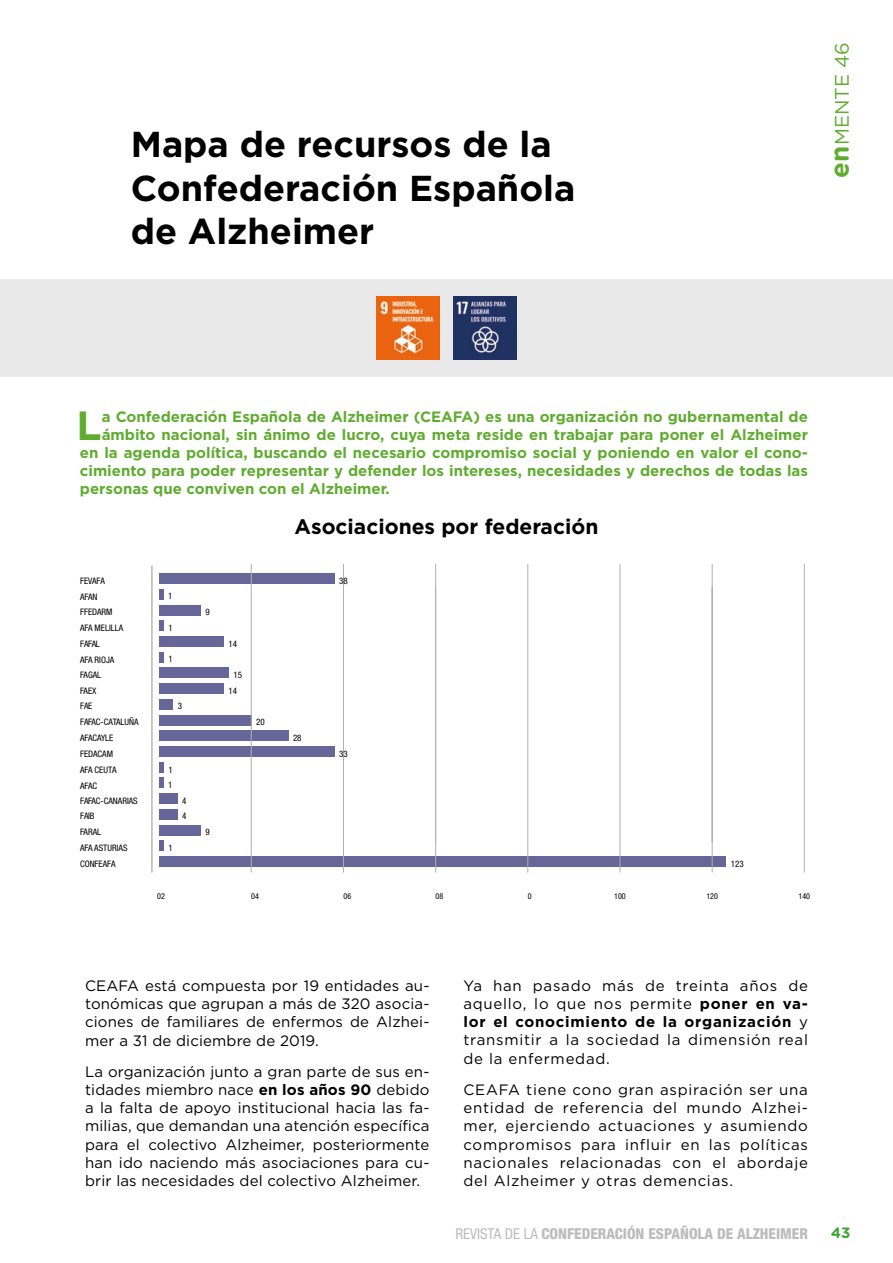
<style>
.page{position:relative;width:893px;height:1263px;background:#fff}
.page>*{position:absolute;margin:0;border:0;box-sizing:border-box;transform-origin:0 0}
.t1{font:700 40.65px "Gotham";color:#60ac30}
.t2{font:700 36px/43.2px "Gotham";color:#000}
.t3{font:700 21px "Gotham";color:#000}
.t4{font:19.5px "Gotham";color:#60ac30}
.t5{font:15px/18.3px "Gotham";letter-spacing:.015em;color:#000;text-align:justify}
.t6{font:700 15px "Gotham";color:#60ac30}
.t7{font:800 condensed 15px "Helvetica Neue LT Std";color:#bcbcbc}
.t8{font:700 15px "Gotham Rounded";color:#3fa535}
.t9{font:condensed 9px/15.8px "Helvetica Neue LT Std";color:#000}
.t10{font:condensed 8.1px "Helvetica Neue LT Std";color:#000}
.s1{font-family:"Gotham Rounded";font-weight:700;font-size:25.95px}
.s2{font-weight:700}
.s3{font-weight:400}
</style>
<div class="page">
<div style="left:0;top:279px;width:893px;height:98px;background:#e9e9e9"></div>
<img style="left:376px;top:296px;width:64px;height:64px">
<img style="left:453px;top:296px;width:64px;height:64px">
<div style="left:159px;top:856px;width:567px;height:11px;background:#669"></div>
<div style="left:159px;top:841px;width:5px;height:10px;background:#669"></div>
<div style="left:159px;top:825px;width:42px;height:10px;background:#669"></div>
<div style="left:159px;top:809px;width:19px;height:10px;background:#669"></div>
<div style="left:159px;top:793px;width:19px;height:11px;background:#669"></div>
<div style="left:159px;top:778px;width:5px;height:10px;background:#669"></div>
<div style="left:159px;top:762px;width:5px;height:10px;background:#669"></div>
<div style="left:159px;top:746px;width:175px;height:11px;background:#669"></div>
<div style="left:159px;top:731px;width:129px;height:10px;background:#669"></div>
<div style="left:159px;top:715px;width:92px;height:10px;background:#669"></div>
<div style="left:159px;top:699px;width:14px;height:10px;background:#669"></div>
<div style="left:159px;top:683px;width:65px;height:11px;background:#669"></div>
<div style="left:159px;top:668px;width:69px;height:10px;background:#669"></div>
<div style="left:159px;top:652px;width:5px;height:10px;background:#669"></div>
<div style="left:159px;top:636px;width:65px;height:11px;background:#669"></div>
<div style="left:159px;top:621px;width:5px;height:10px;background:#669"></div>
<div style="left:159px;top:605px;width:42px;height:10px;background:#669"></div>
<div style="left:159px;top:589px;width:5px;height:10px;background:#669"></div>
<div style="left:159px;top:573px;width:175px;height:11px;background:#669"></div>
<hr style="left:251px;top:564px;width:1px;height:308px;background:#b0b0b0">
<hr style="left:343px;top:564px;width:1px;height:308px;background:#b0b0b0">
<hr style="left:435px;top:564px;width:1px;height:308px;background:#b0b0b0">
<hr style="left:528px;top:564px;width:1px;height:308px;background:#b0b0b0">
<hr style="left:620px;top:564px;width:1px;height:308px;background:#b0b0b0">
<hr style="left:712px;top:564px;width:1px;height:308px;background:#b0b0b0">
<hr style="left:804px;top:564px;width:1px;height:308px;background:#b0b0b0">
<hr style="left:151px;top:566px;width:2px;height:306px;background:#b0b0b0">
<h2 class="t2" style="left:131px;top:122px;width:446px">Mapa de recursos de la<br>Confederación Española de Alzheimer</h2>
<h3 class="t4" style="left:831px;top:178px;width:137px;rotate:-90deg"><span class="s1">en</span>MENTE 46</h3>
<h1 class="t1" style="left:77px;top:402px;width:27px">L</h1>
<p class="t6" style="left:102px;top:408px;width:708px">a Confederación Española de Alzheimer (CEAFA) es una organización no gubernamental de</p>
<p class="t6" style="left:102px;top:426px;width:708px">ámbito nacional, sin ánimo de lucro, cuya meta reside en trabajar para poner el Alzheimer</p>
<p class="t6" style="left:80px;top:444px;width:729px">en la agenda política, buscando el necesario compromiso social y poniendo en valor el cono-</p>
<p class="t6" style="left:80px;top:462px;width:729px">cimiento para poder representar y defender los intereses, necesidades y derechos de todas las</p>
<p class="t6" style="left:80px;top:480px;width:311px">personas que conviven con el Alzheimer.</p>
<p class="t9" style="left:80px;top:573px;width:34px">FEVAFA<br>AFAN<br>FFEDARM</p>
<p class="t9" style="left:80px;top:620px;width:60px">AFA MELILLA<br>FAFAL<br>AFA RIOJA<br>FAGAL<br>FAEX<br>FAE<br>FAFAC-CATALUÑA<br>AFACAYLE<br>FEDACAM<br>AFA CEUTA<br>AFAC<br>FAFAC-CANARIAS<br>FAIB<br>FARAL<br>AFA ASTURIAS<br>CONFEAFA</p>
<h3 class="t3" style="left:295px;top:514px;width:305px">Asociaciones por federación</h3>
<p class="t9" style="left:168px;top:588px;width:6px">1</p>
<p class="t9" style="left:168px;top:620px;width:6px">1</p>
<p class="t9" style="left:168px;top:651px;width:6px">1</p>
<p class="t9" style="left:178px;top:698px;width:6px">3</p>
<p class="t9" style="left:205px;top:604px;width:6px">9</p>
<p class="t9" style="left:168px;top:762px;width:6px;line-height:15.3px">1<br>1</p>
<p class="t9" style="left:168px;top:840px;width:6px">1</p>
<p class="t9" style="left:182px;top:793px;width:6px">4<br>4</p>
<p class="t9" style="left:205px;top:824px;width:6px">9</p>
<p class="t9" style="left:228px;top:635px;width:10px">14</p>
<p class="t9" style="left:228px;top:667px;width:15px;text-align:center">15<br>14</p>
<p class="t9" style="left:256px;top:714px;width:10px">20</p>
<p class="t9" style="left:293px;top:730px;width:10px">28</p>
<p class="t9" style="left:339px;top:573px;width:10px">38</p>
<p class="t9" style="left:339px;top:745px;width:10px">33</p>
<p class="t9" style="left:731px;top:855px;width:14px">123</p>
<p class="t10" style="left:157px;top:892px;width:9px">02</p>
<p class="t10" style="left:251px;top:892px;width:9px">04</p>
<p class="t10" style="left:343px;top:892px;width:9px">06</p>
<p class="t10" style="left:436px;top:892px;width:9px">08</p>
<p class="t10" style="left:528px;top:892px;width:5px">0</p>
<p class="t10" style="left:614px;top:892px;width:13px">100</p>
<p class="t10" style="left:706px;top:892px;width:13px">120</p>
<p class="t10" style="left:798px;top:892px;width:13px">140</p>
<p class="t5" style="left:85px;top:976px;width:346px">CEAFA está compuesta por 19 entidades au&shy;tonómicas que agrupan a más de 320 asocia&shy;ciones de familiares de enfermos de Alzhei&shy;mer a 31 de diciembre de 2019.</p>
<p class="t5" style="left:85px;top:1062px;width:346px">La organización junto a gran parte de sus en&shy;tidades miembro nace <span class="s2">en los años 90</span> debido a la falta de apoyo institucional hacia las fa&shy;milias, que demandan una atención específica para el colectivo Alzheimer, posteriormente han ido naciendo más asociaciones para cu&shy;brir las necesidades del colectivo Alzheimer.</p>
<p class="t5" style="left:463px;top:976px;width:346px">Ya han pasado más de treinta años de aquello, lo que nos permite <span class="s2">poner en va&shy;lor el conocimiento de la organización</span> y transmitir a la sociedad la dimensión real de la enfermedad.</p>
<p class="t5" style="left:463px;top:1080px;width:346px">CEAFA tiene cono gran aspiración ser una entidad de referencia del mundo Alzhei&shy;mer, ejerciendo actuaciones y asumiendo compromisos para influir en las políticas nacionales relacionadas con el abordaje del Alzheimer y otras demencias.</p>
<p class="t7" style="left:455px;top:1224px;width:354px"><span class="s3">REVISTA DE LA</span> CONFEDERACIÓN ESPAÑOLA DE ALZHEIMER</p>
<p class="t8" style="left:831px;top:1222px;width:21px">43</p>
</div>
